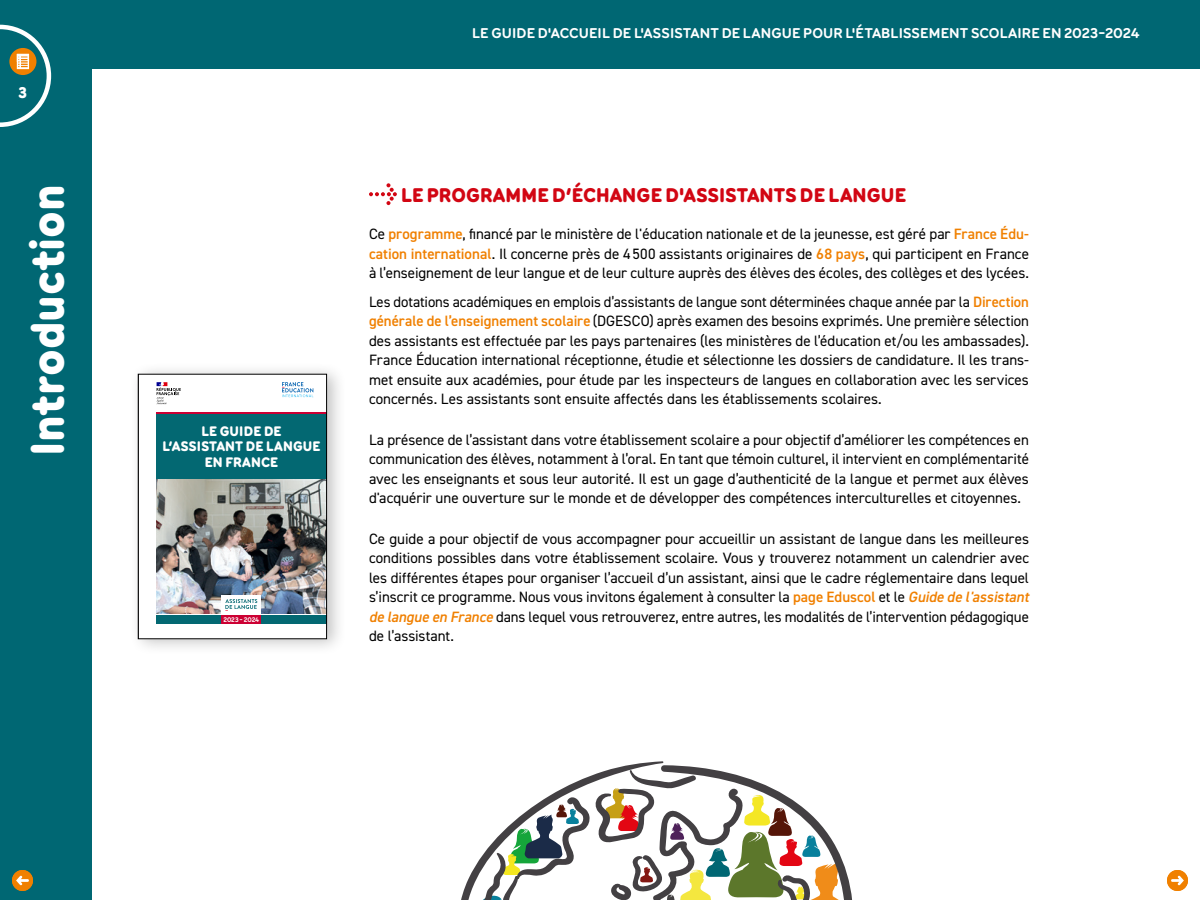
<style>
.page{position:relative;width:1200px;height:900px;background:#fff}
.page>*{position:absolute;margin:0;border:0;box-sizing:border-box;transform-origin:0 0}
.ttr1{font:900 49.5px "Menco";letter-spacing:-.005em;color:#fff}
.ttr2{font:900 21px "Menco";letter-spacing:.005em;color:#d20613}
.t1{font:900 16.5px "Menco";color:#fff}
.txt_courant{font:15px/19.5px "DIN2014";color:#000;text-align:justify}
.t2{font:700 15px "Menco";letter-spacing:.005em;color:#fff;scale:1.06 1}
.t3{font:900 14.55px/15px "Menco";letter-spacing:.01em;color:#fff;text-align:center}
.t4{font:700 7.05px "Menco";letter-spacing:-.01em;color:#fff}
.s1{font-weight:600;color:#f08000}
.s2{font-weight:600;font-style:italic;color:#f08000}
</style>
<div class="page">
<div style="left:0;top:0;width:92px;height:900px;background:#006773"></div>
<div style="left:0;top:0;width:1200px;height:69px;background:#006773"></div>
<svg style="left:0;top:25px;width:51px;height:102px"></svg>
<div style="left:1167px;top:870px;width:21px;height:21px;background:#f08000;border-radius:50%"></div>
<svg style="left:1171px;top:876px;width:13px;height:9px"></svg>
<div style="left:12px;top:870px;width:21px;height:21px;background:#f08000;border-radius:50%"></div>
<svg style="left:16px;top:876px;width:13px;height:9px"></svg>
<svg style="left:369px;top:183px;width:28px;height:22px"></svg>
<div style="left:129px;top:362px;width:218px;height:294px;background:#000;opacity:.24"></div>
<div style="left:138px;top:374px;width:189px;height:265px;background:#fff"></div>
<svg style="left:282px;top:382px;width:31px;height:15px"></svg>
<svg style="left:156px;top:382px;width:25px;height:22px"></svg>
<div style="left:156px;top:615px;width:171px;height:8px;background:#036872"></div>
<div style="left:156px;top:412px;width:171px;height:13px;background:#c03"></div>
<img style="left:156px;top:478px;width:169px;height:136px">
<div style="left:221px;top:615px;width:40px;height:8px;background:#c03"></div>
<div style="left:221px;top:595px;width:40px;height:20px;background:#fff"></div>
<svg style="left:225px;top:599px;width:32px;height:12px"></svg>
<div style="left:156px;top:414px;width:171px;height:64px;background:#036872"></div>
<div style="left:138px;top:374px;width:189px;height:265px;border:1px solid #000"></div>
<svg style="left:461px;top:761px;width:391px;height:139px"></svg>
<p class="t1" style="left:19px;top:81px;width:10px">3</p>
<p class="t2" style="left:472px;top:22px;width:631px">LE GUIDE D'ACCUEIL DE L'ASSISTANT DE LANGUE POUR L'ÉTABLISSEMENT SCOLAIRE EN 2023-2024</p>
<p class="ttr1" style="left:10px;top:456px;width:273px;rotate:-90deg">Introduction</p>
<p class="ttr2" style="left:401px;top:179px;width:506px">LE PROGRAMME D’ÉCHANGE D'ASSISTANTS DE LANGUE</p>
<p class="txt_courant" style="left:369px;top:224px;width:662px">Ce <span class="s1">programme</span>, financé par le ministère de l'éducation nationale et de la jeunesse, est géré par <span class="s1">France Édu&shy;cation international</span>. Il concerne près de 4500 assistants originaires de <span class="s1">68 pays</span>, qui participent en France à l’enseignement de leur langue et de leur culture auprès des élèves des écoles, des collèges et des lycées.</p>
<p class="txt_courant" style="left:369px;top:292px;width:662px">Les dotations académiques en emplois d’assistants de langue sont déterminées chaque année par la <span class="s1">Direction générale de l’enseignement scolaire</span> (DGESCO) après examen des besoins exprimés. Une première sélection des assistants est effectuée par les pays partenaires (les ministères de l’éducation et/ou les ambassades).<br>France Éducation international réceptionne, étudie et sélectionne les dossiers de candidature. Il les trans&shy;met ensuite aux académies, pour étude par les inspecteurs de langues en collaboration avec les services concernés. Les assistants sont ensuite affectés dans les établissements scolaires.</p>
<p class="txt_courant" style="left:369px;top:430px;width:661px">La présence de l’assistant dans votre établissement scolaire a pour objectif d’améliorer les compétences en communication des élèves, notamment à l’oral. En tant que témoin culturel, il intervient en complémentarité avec les enseignants et sous leur autorité. Il est un gage d’authenticité de la langue et permet aux élèves d'acquérir une ouverture sur le monde et de développer des compétences interculturelles et citoyennes.</p>
<p class="txt_courant" style="left:369px;top:529px;width:665px;text-align:left">Ce guide a pour objectif de vous accompagner pour accueillir un assistant de langue dans les meilleures conditions possibles dans votre établissement scolaire. Vous y trouverez notamment un calendrier avec les différentes étapes pour organiser l’accueil d’un assistant, ainsi que le cadre réglementaire dans lequel s’inscrit ce programme. Nous vous invitons également à consulter la <span class="s1">page Eduscol</span> et le <span class="s2">Guide de l'assistant de langue en France</span>dans lequel vous retrouverez, entre autres, les modalités de l’intervention pédagogique de l’assistant.</p>
<p class="t3" style="left:162px;top:423px;width:160px">LE GUIDE DE<br>L’ASSISTANT DE LANGUE<br>EN FRANCE</p>
<p class="t4" style="left:223px;top:614px;width:38px">2023 - 2024</p>
</div>
